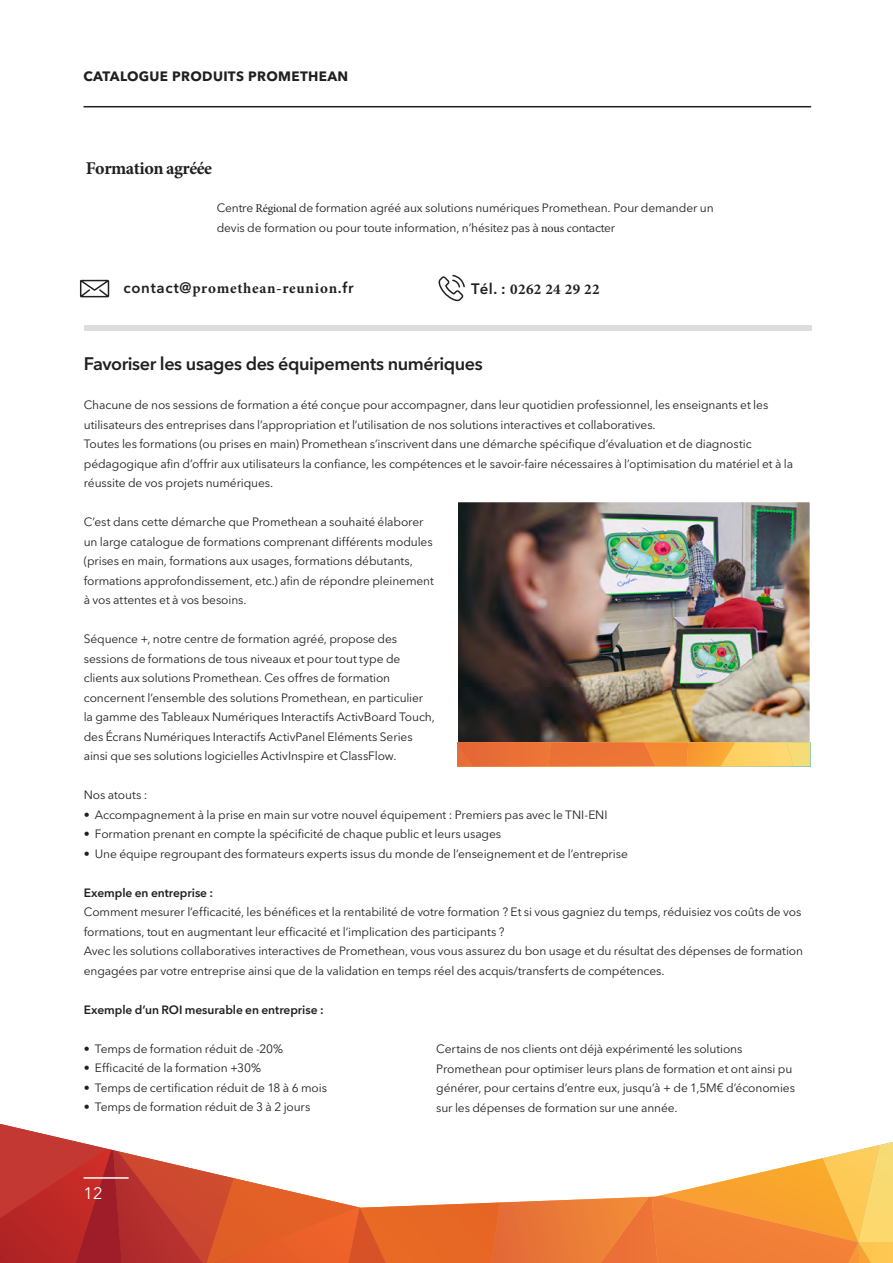
<style>
.page{position:relative;width:893px;height:1263px;background:#fff}
.page>*{position:absolute;margin:0;border:0;box-sizing:border-box;transform-origin:0 0}
.Body_Text{font:600 18px "Avenir Next LT Pro";letter-spacing:-.025em;color:#231f20}
.Body_Text-2{font:700 18px "Minion Pro";letter-spacing:-.025em;color:#231f20}
.t1{font:16.5px "Avenir Next LT Pro";color:#fff}
.Subtitle{font:700 15px "Minion Pro";letter-spacing:.05em;color:#231f20}
.Text{font:700 15px "Minion Pro";letter-spacing:.025em;color:#231f20}
.t2{font:700 13.5px "Avenir Next LT Pro";letter-spacing:.025em;color:#231f20}
.Paragraph_Style_1{font:12px/19.5px "Avenir Next LT Pro";letter-spacing:-.01em;color:#231f20}
.Body_Text-3{font:12px/19.5px "Avenir Next LT Pro";letter-spacing:-.015em;color:#231f20}
.Paragraph_Style_1-2{font:600 12px "Avenir Next LT Pro";letter-spacing:-.005em;color:#231f20}
.s1{font-family:"Minion Pro"}
.s2{font-family:"Avenir Next LT Pro";font-weight:600}
</style>
<div class="page">
<svg style="left:0;top:1124px;width:893px;height:139px"></svg>
<div style="left:84px;top:325px;width:727px;height:6px;background:#dcdddf"></div>
<svg style="left:438px;top:275px;width:27px;height:26px"></svg>
<svg style="left:80px;top:280px;width:29px;height:17px"></svg>
<img style="left:459px;top:503px;width:349px;height:239px">
<div style="left:437px;top:490px;width:374px;height:276px;border:2px solid #fff"></div>
<svg style="left:457px;top:742px;width:353px;height:24px;background:#f09042"></svg>
<hr style="left:84px;top:1177px;width:45px;height:2px;background:#fff">
<hr style="left:84px;top:106px;width:727px;height:1px;background:#231f20">
<p class="t2" style="left:84px;top:68px;width:266px">CATALOGUE PRODUITS PROMETHEAN</p>
<p class="Body_Text-2" style="left:86px;top:156px;width:128px">Formation agréée</p>
<p class="Body_Text-3" style="left:217px;top:198px;width:498px">Centre <span class="s1">Régional</span> de formation agréé aux solutions numériques Promethean. Pour demander un devis de formation ou pour toute information, n’hésitez pas à <span class="s1">nous c</span>ontacter</p>
<p class="Subtitle" style="left:123px;top:278px;width:232px"><span class="s2">contact@</span>promethean-reunion<span class="s2">.fr</span></p>
<p class="Text" style="left:471px;top:278px;width:130px"><span class="s2">Tél. :</span> 0262 24 29 22</p>
<p class="Body_Text" style="left:84px;top:353px;width:401px">Favoriser les usages des équipements numériques</p>
<p class="Paragraph_Style_1" style="left:84px;top:395px;width:686px">Chacune de nos sessions de formation a été conçue pour accompagner, dans leur quotidien professionnel, les enseignants et les utilisateurs des entreprises dans l’appropriation et l’utilisation de nos solutions interactives et collaboratives.</p>
<p class="Paragraph_Style_1" style="left:84px;top:434px;width:711px">Toutes les formations (ou prises en main) Promethean s’inscrivent dans une démarche spécifique d’évaluation et de diagnostic pédagogique afin d’offrir aux utilisateurs la confiance, les compétences et le savoir-faire nécessaires à l’optimisation du matériel et à la réussite de vos projets numériques.</p>
<p class="Paragraph_Style_1" style="left:84px;top:512px;width:352px">C’est dans cette démarche que Promethean a souhaité élaborer un large catalogue de formations comprenant différents modules (prises en main, formations aux usages, formations débutants, formations approfondissement, etc.) afin de répondre pleinement à vos attentes et à vos besoins.</p>
<p class="Paragraph_Style_1" style="left:84px;top:629px;width:353px">Séquence +, notre centre de formation agréé, propose des sessions de formations de tous niveaux et pour tout type de clients aux solutions Promethean. Ces offres de formation concernent l’ensemble des solutions Promethean, en particulier la gamme des Tableaux Numériques Interactifs ActivBoard Touch, des Écrans Numériques Interactifs ActivPanel Eléments Series ainsi que ses solutions logicielles ActivInspire et ClassFlow.</p>
<p class="Paragraph_Style_1" style="left:84px;top:785px;width:65px">Nos atouts :</p>
<p class="Paragraph_Style_1" style="left:84px;top:805px;width:525px">• Accompagnement à la prise en main sur votre nouvel équipement : Premiers pas avec le TNI-ENI</p>
<p class="Paragraph_Style_1" style="left:84px;top:824px;width:419px">• Formation prenant en compte la spécificité de chaque public et leurs usages</p>
<p class="Paragraph_Style_1" style="left:84px;top:844px;width:546px">• Une équipe regroupant des formateurs experts issus du monde de l’enseignement et de l’entreprise</p>
<p class="Paragraph_Style_1-2" style="left:84px;top:885px;width:131px">Exemple en entreprise :</p>
<p class="Paragraph_Style_1" style="left:84px;top:902px;width:719px">Comment mesurer l’efficacité, les bénéfices et la rentabilité de votre formation ? Et si vous gagniez du temps, réduisiez vos coûts de vos formations, tout en augmentant leur efficacité et l’implication des participants ?</p>
<p class="Paragraph_Style_1" style="left:84px;top:941px;width:721px">Avec les solutions collaboratives interactives de Promethean, vous vous assurez du bon usage et du résultat des dépenses de formation engagées par votre entreprise ainsi que de la validation en temps réel des acquis/transferts de compétences.</p>
<p class="Paragraph_Style_1-2" style="left:84px;top:1002px;width:241px">Exemple d’un ROI mesurable en entreprise :</p>
<p class="Paragraph_Style_1" style="left:84px;top:1039px;width:201px">• Temps de formation réduit de -20%</p>
<p class="Paragraph_Style_1" style="left:84px;top:1058px;width:179px">• Efficacité de la formation +30%</p>
<p class="Paragraph_Style_1" style="left:84px;top:1078px;width:245px">• Temps de certification réduit de 18 à 6 mois</p>
<p class="Paragraph_Style_1" style="left:84px;top:1097px;width:228px">• Temps de formation réduit de 3 à 2 jours</p>
<p class="Paragraph_Style_1" style="left:436px;top:1039px;width:360px">Certains de nos clients ont déjà expérimenté les solutions Promethean pour optimiser leurs plans de formation et ont ainsi pu générer, pour certains d’entre eux, jusqu’à + de 1,5M€ d’économies sur les dépenses de formation sur une année.</p>
<p class="t1" style="left:84px;top:1183px;width:21px">12</p>
</div>
